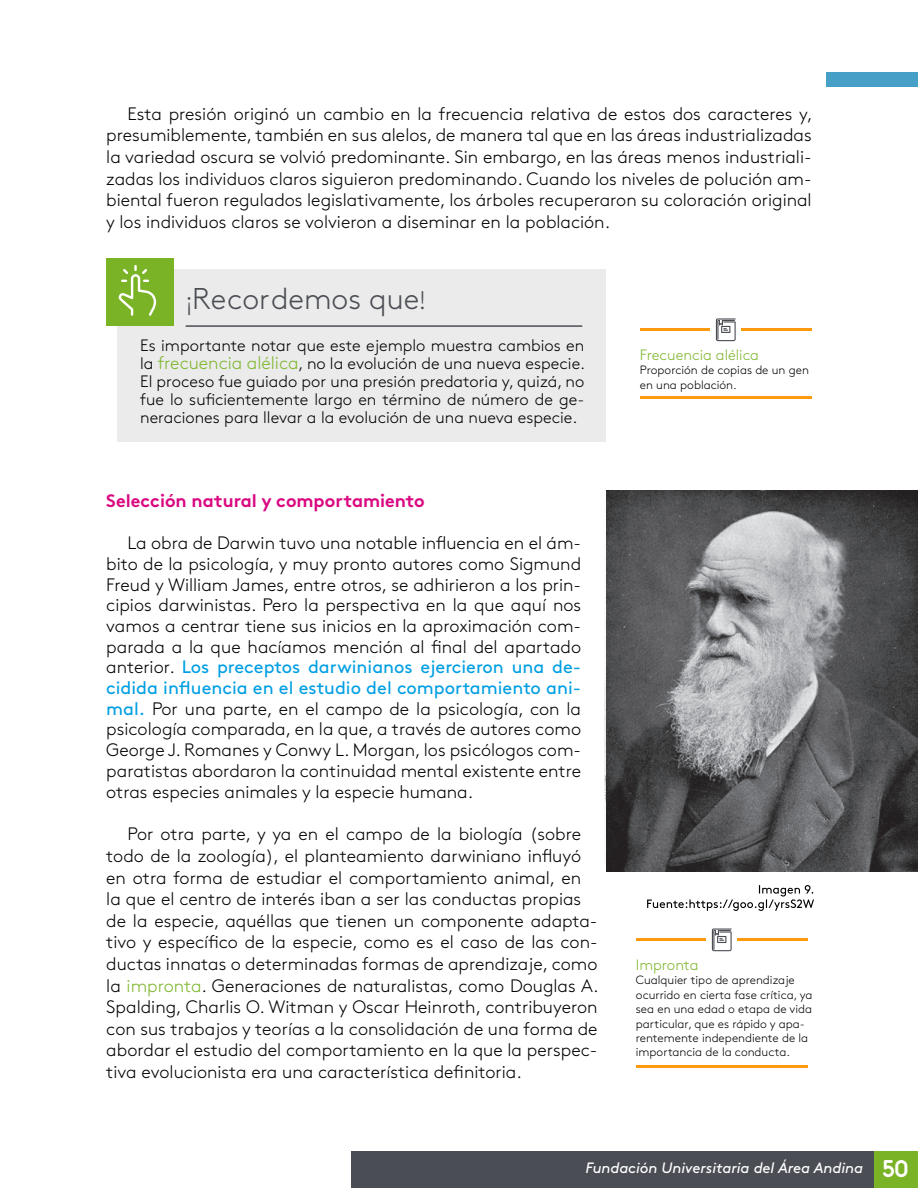
<style>
.page{position:relative;width:918px;height:1188px;background:#fff}
.page>*{position:absolute;margin:0;border:0;box-sizing:border-box;transform-origin:0 0}
.t1{font:300 30px "Brown Std";color:#4a4d54}
.t2{font:300 18px/21.6px "Brown Std";color:#000;text-align:justify}
.t3{font:18px "Brown Std Bold Alt";color:#da0881}
.t4{font:300 16.5px/18px "Brown Std";color:#000;text-align:justify}
.t5{font:italic 15px "Brown Std";letter-spacing:-.005em;color:#fff}
.t6{font:300 15px "Brown Std";color:#7eb62d}
.t7{font:300 12px/14.4px "Brown Std";color:#000}
.s1{font-size:25.5px}
.s2{font-size:18px;color:#7eb62d}
.s3{font-weight:400;color:#009fe3}
.s4{color:#7eb62d}
.s5{font-family:"Areandina Voz";font-style:normal;font-size:24px}
</style>
<div class="page">
<div style="left:873px;top:1151px;width:45px;height:37px;background:#7ab326"></div>
<div style="left:351px;top:1151px;width:522px;height:37px;background:#4a4d54"></div>
<div style="left:826px;top:72px;width:92px;height:15px;background:#469fc7"></div>
<div style="left:117px;top:270px;width:489px;height:172px;background:#ebebeb"></div>
<div style="left:106px;top:259px;width:68px;height:67px;background:#7ab326"></div>
<hr style="left:186px;top:325px;width:396px;height:2px;background:#4a4d54">
<svg style="left:119px;top:265px;width:37px;height:51px"></svg>
<svg style="left:647px;top:885px;width:167px;height:26px"></svg>
<img style="left:607px;top:491px;width:311px;height:380px">
<hr style="left:640px;top:328px;width:172px;height:3px;background:#ff990f">
<div style="left:711px;top:315px;width:30px;height:30px;background:#fff"></div>
<svg style="left:716px;top:318px;width:20px;height:23px"></svg>
<hr style="left:640px;top:396px;width:172px;height:3px;background:#ff990f">
<hr style="left:636px;top:938px;width:172px;height:3px;background:#ff990f">
<div style="left:707px;top:925px;width:30px;height:30px;background:#fff"></div>
<svg style="left:712px;top:928px;width:20px;height:23px"></svg>
<hr style="left:636px;top:1065px;width:172px;height:3px;background:#ff990f">
<p class="t2" style="left:106px;top:103px;width:708px;text-indent:21px">Esta presión originó un cambio en la frecuencia relativa de estos dos caracteres y, presumiblemente, también en sus alelos, de manera tal que en las áreas industrializadas la variedad oscura se volvió predominante . Sin embargo, en las áreas menos industriali&shy;zadas los individuos claros siguieron predominando . Cuando los niveles de polución am&shy;biental fueron regulados legislativamente, los árboles recuperaron su coloración original y los individuos claros se volvieron a diseminar en la población .</p>
<p class="t1" style="left:186px;top:282px;width:241px"><span class="s1">¡</span>Recordemos que<span class="s1">!</span></p>
<p class="t4" style="left:140px;top:337px;width:447px">Es importante notar que este ejemplo muestra cambios en la <span class="s2">frecuencia alélica</span>, no la evolución de una nueva especie .<br>El proceso fue guiado por una presión predatoria y, quizá, no fue lo suficientemente largo en término de número de ge&shy;neraciones para llevar a la evolución de una nueva especie .</p>
<p class="t3" style="left:106px;top:490px;width:320px">Selección natural y comportamiento</p>
<p class="t2" style="left:106px;top:533px;width:476px;line-height:20.7px;text-indent:21px">La obra de Darwin tuvo una notable influencia en el ám&shy;bito de la psicología, y muy pronto autores como Sigmund Freud y William James, entre otros, se adhirieron a los prin&shy;cipios darwinistas . Pero la perspectiva en la que aquí nos vamos a centrar tiene sus inicios en la aproximación com&shy;parada a la que hacíamos mención al final del apartado anterior . <span class="s3">Los preceptos darwinianos ejercieron una de&shy;cidida influencia en el estudio del comportamiento ani&shy;mal.</span> Por una parte, en el campo de la psicología, con la psicología comparada, en la que, a través de autores como George J . Romanes y Conwy L . Morgan, los psicólogos com&shy;paratistas abordaron la continuidad mental existente entre otras especies animales y la especie humana .</p>
<p class="t2" style="left:106px;top:824px;width:494px;text-align:left;text-indent:21px">Por otra parte, y ya en el campo de la biología (sobre todo de la zoología), el planteamiento darwiniano influyó en otra forma de estudiar el comportamiento animal, en la que el centro de interés iban a ser las conductas propias de la especie, aquéllas que tienen un componente adapta&shy;tivo y específico de la especie, como es el caso de las con&shy;ductas innatas o determinadas formas de aprendizaje, como la <span class="s4">impronta</span> . Generaciones de naturalistas, como Douglas A .<br>Spalding, Charlis O . Witman y Oscar Heinroth, contribuyeron con sus trabajos y teorías a la consolidación de una forma de abordar el estudio del comportamiento en la que la perspec&shy;tiva evolucionista era una característica definitoria .</p>
<p class="t6" style="left:640px;top:346px;width:121px">Frecuencia alélica</p>
<p class="t7" style="left:640px;top:363px;width:171px">Proporción de copias de un gen en una población .</p>
<p class="t6" style="left:636px;top:956px;width:64px">Impronta</p>
<p class="t7" style="left:636px;top:973px;width:178px">Cualquier tipo de aprendizaje ocurrido en cierta fase crítica, ya sea en una edad o etapa de vida particular, que es rápido y apa&shy;rentemente independiente de la importancia de la conducta .</p>
<p class="t5" style="left:585px;top:1159px;width:328px">Fundación Universitaria del Área Andina <span class="s5">5015</span></p>
<p class="t5" style="left:522px;top:1159px;width:342px">Sujeto y sociedad - eje 2 Analicemos la situac ón</p>
</div>
